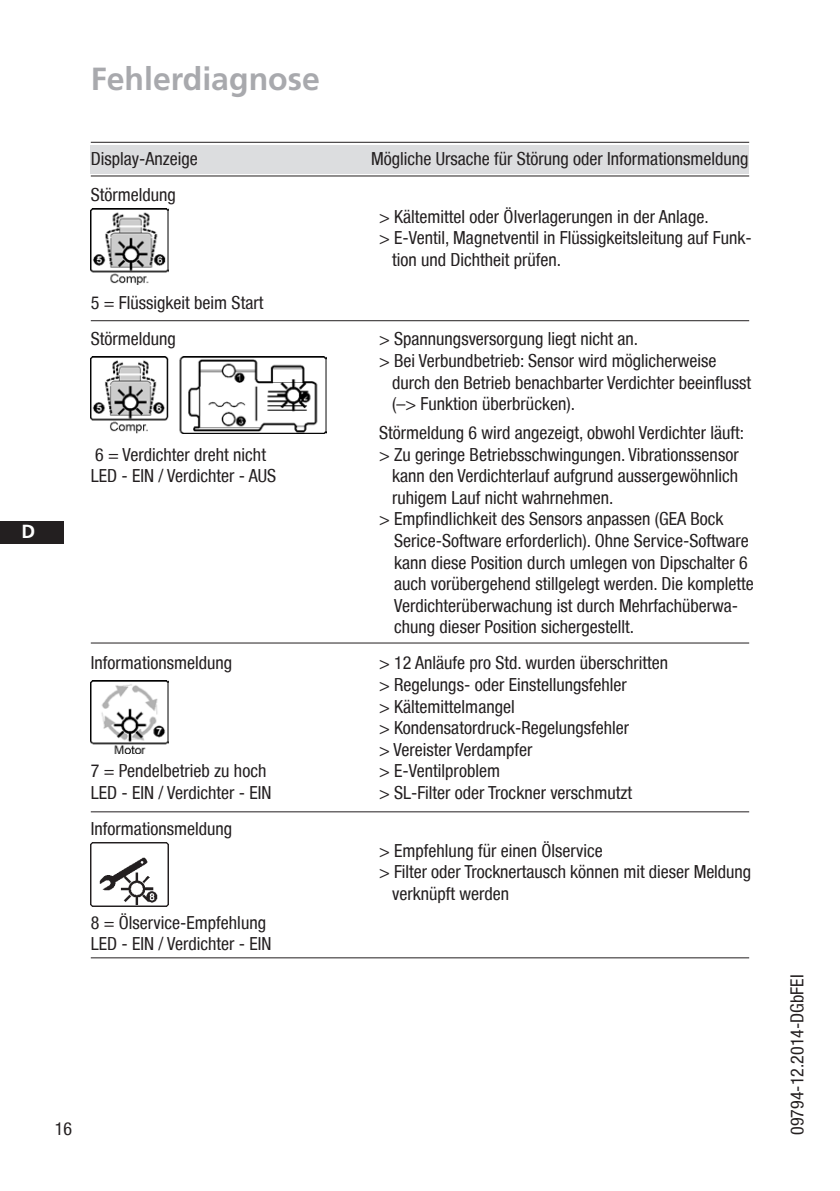
<style>
.page{position:relative;width:840px;height:1191px;background:#fff}
.page>*{position:absolute;margin:0;border:0;box-sizing:border-box;transform-origin:0 0}
.t1{font:700 32px "Frutiger LT Com";color:#a8a9ad}
.t2{font:700 19px "Frutiger LT Com";color:#fff}
.t3{font:condensed 18px/21.6px "Helvetica Neue LT";color:#231f20}
</style>
<div class="page">
<div style="left:0;top:521px;width:63px;height:23px;background:#231f20"></div>
<div style="left:91px;top:145px;width:657px;height:29px;background:#dcdddf"></div>
<hr style="left:91px;top:142px;width:657px;height:1px;background:#231f20">
<hr style="left:91px;top:175px;width:657px;height:1px;background:#231f20">
<hr style="left:91px;top:320px;width:657px;height:1px;background:#231f20">
<img style="left:91px;top:208px;width:77px;height:77px">
<hr style="left:91px;top:642px;width:657px;height:1px;background:#231f20">
<img style="left:91px;top:680px;width:77px;height:73px">
<hr style="left:91px;top:811px;width:657px;height:1px;background:#231f20">
<img style="left:91px;top:842px;width:77px;height:64px">
<img style="left:91px;top:356px;width:235px;height:77px">
<hr style="left:91px;top:957px;width:657px;height:1px;background:#231f20">
<p class="t2" style="left:21px;top:520px;width:15px">D</p>
<h1 class="t1" style="left:91px;top:60px;width:230px">Fehlerdiagnose</h1>
<p class="t3" style="left:91px;top:148px;width:108px">Display-Anzeige</p>
<p class="t3" style="left:371px;top:148px;width:379px">Mögliche Ursache für Störung oder Informationsmeldung</p>
<p class="t3" style="left:91px;top:184px;width:86px">Störmeldung</p>
<p class="t3" style="left:379px;top:206px;width:331px">&gt; Kältemittel oder Ölverlagerungen in der Anlage.</p>
<p class="t3" style="left:379px;top:227px;width:374px">&gt; E-Ventil, Magnetventil in Flüssigkeitsleitung auf Funk-</p>
<p class="t3" style="left:392px;top:249px;width:170px">tion und Dichtheit prüfen.</p>
<p class="t3" style="left:91px;top:285px;width:174px;line-height:36px">5 = Flüssigkeit beim Start<br>Störmeldung</p>
<p class="t3" style="left:379px;top:328px;width:260px">&gt; Spannungsversorgung liegt nicht an.</p>
<p class="t3" style="left:379px;top:350px;width:338px">&gt; Bei Verbundbetrieb: Sensor wird möglicherweise</p>
<p class="t3" style="left:392px;top:371px;width:360px">durch den Betrieb benachbarter Verdichter beeinflusst</p>
<p class="t3" style="left:392px;top:393px;width:184px">(–&gt; Funktion überbrücken).</p>
<p class="t3" style="left:379px;top:422px;width:366px">Störmeldung 6 wird angezeigt, obwohl Verdichter läuft:</p>
<p class="t3" style="left:95px;top:443px;width:172px">6 = Verdichter dreht nicht</p>
<p class="t3" style="left:379px;top:443px;width:361px">&gt; Zu geringe Betriebsschwingungen. Vibrationssensor</p>
<p class="t3" style="left:91px;top:465px;width:187px">LED - EIN / Verdichter - AUS</p>
<p class="t3" style="left:392px;top:465px;width:347px">kann den Verdichterlauf aufgrund aussergewöhnlich</p>
<p class="t3" style="left:392px;top:486px;width:223px">ruhigem Lauf nicht wahrnehmen.</p>
<p class="t3" style="left:379px;top:508px;width:345px">&gt; Empfindlichkeit des Sensors anpassen (GEA Bock</p>
<p class="t3" style="left:394px;top:530px;width:356px">Serice-Software erforderlich). Ohne Service-Software</p>
<p class="t3" style="left:394px;top:551px;width:355px">kann diese Position durch umlegen von Dipschalter 6</p>
<p class="t3" style="left:394px;top:573px;width:361px">auch vorübergehend stillgelegt werden. Die komplette</p>
<p class="t3" style="left:394px;top:594px;width:345px">Verdichterüberwachung ist durch Mehrfachüberwa-</p>
<p class="t3" style="left:394px;top:616px;width:241px">chung dieser Position sichergestellt.</p>
<p class="t3" style="left:91px;top:652px;width:143px">Informationsmeldung</p>
<p class="t3" style="left:379px;top:652px;width:290px">&gt; 12 Anläufe pro Std. wurden überschritten &gt; Regelungs- oder Einstellungsfehler<br>&gt; Kältemittelmangel<br>&gt; Kondensatordruck-Regelungsfehler<br>&gt; Vereister Verdampfer</p>
<p class="t3" style="left:91px;top:760px;width:177px">7 = Pendelbetrieb zu hoch</p>
<p class="t3" style="left:379px;top:760px;width:122px">&gt; E-Ventilproblem</p>
<p class="t3" style="left:91px;top:782px;width:182px">LED - EIN / Verdichter - EIN</p>
<p class="t3" style="left:379px;top:782px;width:254px">&gt; SL-Filter oder Trockner verschmutzt</p>
<p class="t3" style="left:91px;top:818px;width:143px">Informationsmeldung</p>
<p class="t3" style="left:379px;top:839px;width:225px">&gt; Empfehlung für einen Ölservice</p>
<p class="t3" style="left:379px;top:861px;width:373px">&gt; Filter oder Trocknertausch können mit dieser Meldung</p>
<p class="t3" style="left:392px;top:882px;width:118px">verknüpft werden</p>
<p class="t3" style="left:91px;top:911px;width:182px">8 = Ölservice-Empfehlung<br>LED - EIN / Verdichter - EIN</p>
<p class="t3" style="left:55px;top:1118px;width:19px">16</p>
<p class="t3" style="left:785px;top:1134px;width:162px;rotate:-90deg">09794-12.2014-DGbFEI</p>
</div>
